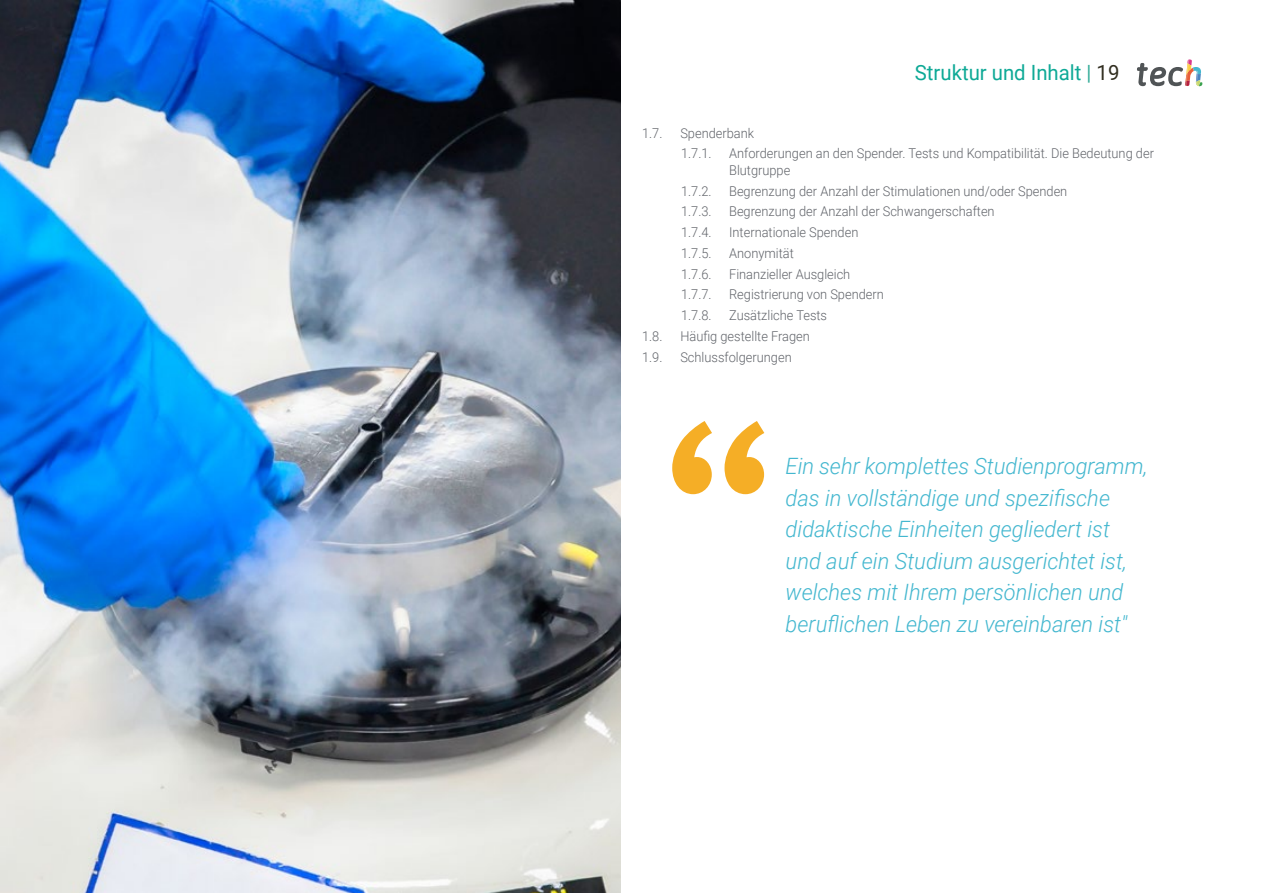
<style>
.page{position:relative;width:1263px;height:893px;background:#fff}
.page>*{position:absolute;margin:0;border:0;box-sizing:border-box;transform-origin:0 0}
.t1{font:italic 300 22.5px/31.5px "Roboto";color:#43b7cf}
.t2{font:21px "Roboto";color:#0ea996}
.t3{font:300 13.5px/20.7px "Roboto";color:#61646a;scale:.95 1}
.s1{color:#31ab97}
.s2{color:#312e20}
</style>
<div class="page">
<img style="left:0;top:0;width:621px;height:893px">
<svg style="left:672px;top:421px;width:92px;height:73px"></svg>
<svg style="left:1137px;top:60px;width:65px;height:27px"></svg>
<h2 class="t2" style="left:915px;top:58px;width:206px">Struktur und Inhalt <span class="s1">|</span> <span class="s2">19</span></h2>
<p class="t3" style="left:642px;top:122px;width:23px">1.7.</p>
<p class="t3" style="left:680px;top:122px;width:79px">Spenderbank<br>1.7.1.</p>
<p class="t3" style="left:729px;top:145px;width:449px;line-height:16.5px">Anforderungen an den Spender. Tests und Kompatibilität. Die Bedeutung der<br>Blutgruppe</p>
<p class="t3" style="left:681px;top:180px;width:34px">1.7.2.</p>
<p class="t3" style="left:729px;top:180px;width:357px">Begrenzung der Anzahl der Stimulationen und/oder Spenden</p>
<p class="t3" style="left:681px;top:201px;width:34px">1.7.3.</p>
<p class="t3" style="left:729px;top:201px;width:281px">Begrenzung der Anzahl der Schwangerschaften</p>
<p class="t3" style="left:681px;top:222px;width:34px">1.7.4.</p>
<p class="t3" style="left:729px;top:222px;width:138px">Internationale Spenden</p>
<p class="t3" style="left:681px;top:242px;width:34px">1.7.5.</p>
<p class="t3" style="left:729px;top:242px;width:70px">Anonymität</p>
<p class="t3" style="left:681px;top:263px;width:34px">1.7.6.</p>
<p class="t3" style="left:729px;top:263px;width:129px">Finanzieller Ausgleich</p>
<p class="t3" style="left:681px;top:284px;width:34px">1.7.7.</p>
<p class="t3" style="left:729px;top:284px;width:164px">Registrierung von Spendern</p>
<p class="t3" style="left:681px;top:305px;width:34px">1.7.8.</p>
<p class="t3" style="left:729px;top:305px;width:105px">Zusätzliche Tests</p>
<p class="t3" style="left:642px;top:325px;width:23px">1.8.</p>
<p class="t3" style="left:680px;top:325px;width:138px">Häufig gestellte Fragen</p>
<p class="t3" style="left:642px;top:346px;width:23px">1.9.</p>
<p class="t3" style="left:680px;top:346px;width:119px">Schlussfolgerungen</p>
<h1 class="t1" style="left:786px;top:450px;width:364px">Ein sehr komplettes Studienprogramm, das in vollständige und spezifische didaktische Einheiten gegliedert ist und auf ein Studium ausgerichtet ist, welches mit Ihrem persönlichen und beruflichen Leben zu vereinbaren ist"</h1>
</div>
